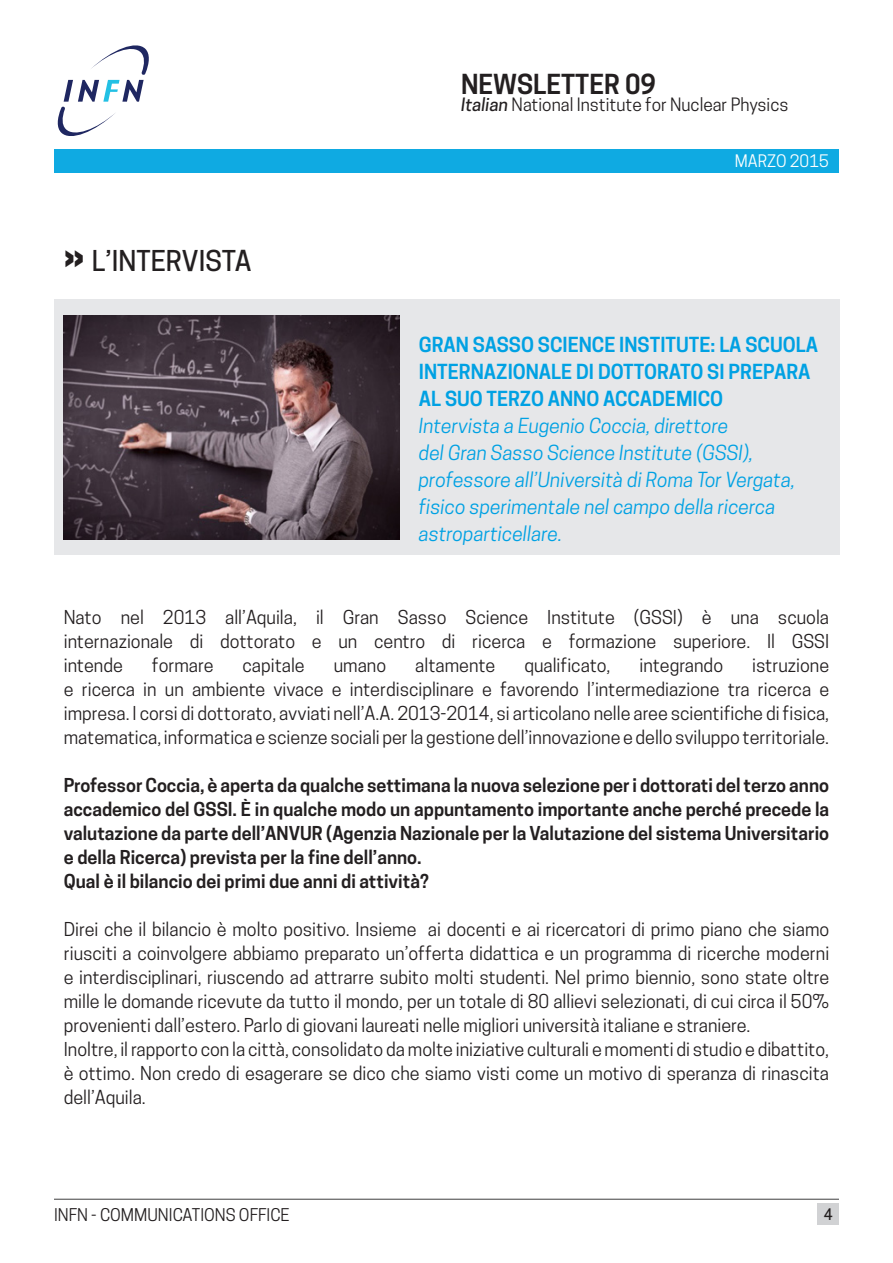
<style>
.page{position:relative;width:893px;height:1263px;background:#fff}
.page>*{position:absolute;margin:0;border:0;box-sizing:border-box;transform-origin:0 0}
.t1{font:500 27px "Cooper Hewitt";color:#231f20}
.t2{font:600 25.95px "Cooper Hewitt";color:#231f20}
.t3{font:italic 19.5px/27px "Cooper Hewitt";color:#00a1e3}
.t4{font:600 19.5px/27px "Cooper Hewitt";color:#00a1e3}
.t5{font:18px/24px "Cooper Hewitt";color:#231f20;text-align:justify}
.t6{font:600 18px/24px "Cooper Hewitt";color:#231f20;text-align:justify}
.t7{font:17.25px "Cooper Hewitt";color:#231f20}
.t8{font:16.5px "Cooper Hewitt";color:#231f20}
.t9{font:16.2px "Cooper Hewitt";color:#fff}
.t10{font:500 15px "Cooper Hewitt";color:#231f20}
.s1{font-weight:500;font-style:italic}
.s2{font-weight:800;font-size:36px}
</style>
<div class="page">
<div style="left:54px;top:300px;width:786px;height:255px;background:#e6e7e9"></div>
<hr style="left:54px;top:1199px;width:785px;height:1px;background:#3e3e3f">
<div style="left:818px;top:1203px;width:21px;height:22px;background:#d1d2d4"></div>
<img style="left:64px;top:315px;width:336px;height:224px">
<div style="left:54px;top:149px;width:785px;height:23px;background:#0faae2"></div>
<svg style="left:57px;top:45px;width:92px;height:91px"></svg>
<p class="t2" style="left:461px;top:69px;width:197px">NEWSLETTER 09</p>
<p class="t7" style="left:461px;top:95px;width:329px"><span class="s1">Italian</span> National Institute for Nuclear Physics</p>
<p class="t1" style="left:64px;top:245px;width:189px"><span class="s2">»</span> L’INTERVISTA</p>
<p class="t9" style="left:735px;top:151px;width:95px">MARZO 2015</p>
<p class="t4" style="left:419px;top:331px;width:401px">GRAN SASSO SCIENCE INSTITUTE: LA SCUOLA<br>INTERNAZIONALE DI DOTTORATO SI PREPARA<br>AL SUO TERZO ANNO ACCADEMICO</p>
<p class="t3" style="left:419px;top:412px;width:378px">Intervista a Eugenio Coccia, direttore<br>del Gran Sasso Science Institute (GSSI), professore all’Università di Roma Tor Vergata, fisico sperimentale nel campo della ricerca astroparticellare.</p>
<p class="t5" style="left:64px;top:605px;width:767px">Nato nel 2013 all’Aquila, il Gran Sasso Science Institute (GSSI) è una scuola internazionale di dottorato e un centro di ricerca e formazione superiore. Il GSSI intende</p>
<p class="t5" style="left:152px;top:653px;width:63px">formare</p>
<p class="t5" style="left:243px;top:653px;width:64px">capitale</p>
<p class="t5" style="left:334px;top:653px;width:54px">umano</p>
<p class="t5" style="left:415px;top:653px;width:82px">altamente</p>
<p class="t5" style="left:524px;top:653px;width:88px">qualificato,</p>
<p class="t5" style="left:639px;top:653px;width:85px">integrando</p>
<p class="t5" style="left:64px;top:653px;width:767px;text-indent:688px">istruzione e ricerca in un ambiente vivace e interdisciplinare e favorendo l’intermediazione tra ricerca e impresa. I corsi di dottorato, avviati nell’A.A. 2013-2014, si articolano nelle aree scientifiche di fisica, matematica, informatica e scienze sociali per la gestione dell’innovazione e dello sviluppo territoriale.</p>
<p class="t6" style="left:64px;top:773px;width:767px">Professor Coccia, è aperta da qualche settimana la nuova selezione per i dottorati del terzo anno accademico del GSSI. È in qualche modo un appuntamento importante anche perché precede la valutazione da parte dell’ANVUR (Agenzia Nazionale per la Valutazione del sistema Universitario e della Ricerca) prevista per la fine dell’anno.</p>
<p class="t6" style="left:64px;top:869px;width:366px">Qual è il bilancio dei primi due anni di attività?</p>
<p class="t5" style="left:64px;top:917px;width:767px">Direi che il bilancio è molto positivo. Insieme ai docenti e ai ricercatori di primo piano che siamo riusciti a coinvolgere abbiamo preparato un’offerta didattica e un programma di ricerche moderni e interdisciplinari, riuscendo ad attrarre subito molti studenti. Nel primo biennio, sono state oltre mille le domande ricevute da tutto il mondo, per un totale di 80 allievi selezionati, di cui circa il 50% provenienti dall’estero. Parlo di giovani laureati nelle migliori università italiane e straniere.</p>
<p class="t5" style="left:64px;top:1037px;width:767px">Inoltre, il rapporto con la città, consolidato da molte iniziative culturali e momenti di studio e dibattito, è ottimo. Non credo di esagerare se dico che siamo visti come un motivo di speranza di rinascita dell’Aquila.</p>
<p class="t8" style="left:54px;top:1205px;width:237px">INFN - COMMUNICATIONS OFFICE</p>
<p class="t10" style="left:824px;top:1205px;width:10px">4</p>
</div>
